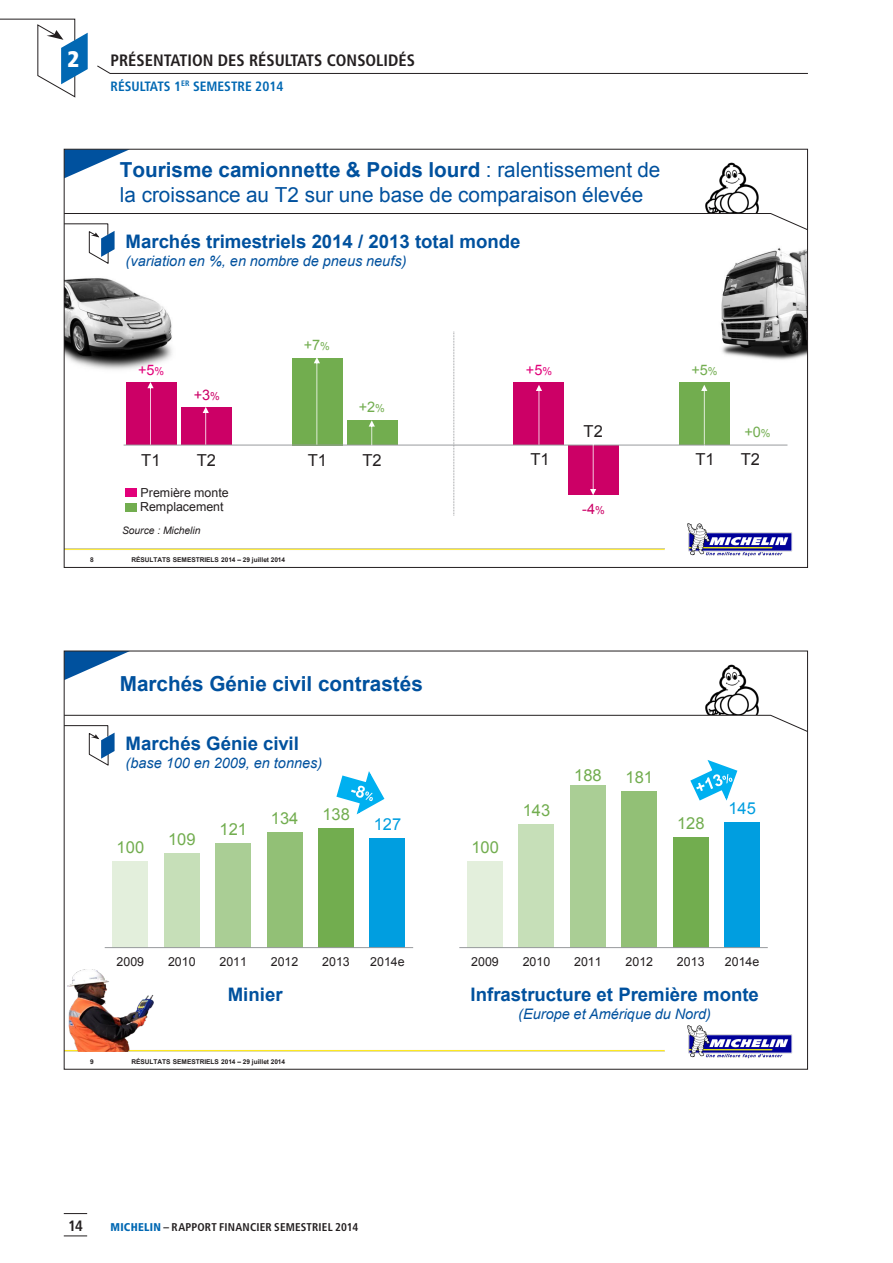
<style>
.page{position:relative;width:893px;height:1263px;background:#fff}
.page>*{position:absolute;margin:0;border:0;box-sizing:border-box;transform-origin:0 0}
.t1{font:900 condensed 22.5px "Frutiger LT Std";color:#fff}
.t2{font:20.7px/24.8px "Arial";color:#00519e}
.t3{font:700 20.7px "Arial";color:#00519e}
.t4{font:700 18.6px "Arial";color:#00519e}
.t5{font:700 condensed 16.5px "Frutiger LT Std";color:#231f20}
.t6{font:16.5px "Arial";color:#72ad4f}
.t7{font:16.5px "Arial";color:#231f20}
.t8{font:16.5px "Arial";color:#009ee0}
.t9{font:700 condensed 15px "Frutiger LT Std";color:#231f20}
.t10{font:italic 14.55px "Arial";color:#00519e}
.t11{font:14.55px "Arial";color:#72ad4f}
.t12{font:14.55px "Arial";color:#e2007a}
.t13{font:14.55px "Arial";color:#c06}
.t14{font:700 condensed 13.5px "Frutiger LT Std";color:#0168b3}
.t15{font:12.45px/13.6px "Arial";letter-spacing:.005em;color:#231f20}
.t16{font:700 condensed 11.25px "Frutiger LT Std";letter-spacing:.015em;color:#231f20}
.t17{font:italic 10.35px "Arial";letter-spacing:-.005em;color:#231f20}
.t18{font:700 6.6px "Arial";letter-spacing:-.005em;color:#231f20}
.s1{font-weight:700}
.s2{font-size:10.95px}
.s3{font-style:inherit}
.s4{font-weight:900;color:#0168b3}
</style>
<div class="page">
<svg style="left:64px;top:1235px;width:23px;height:1px"></svg>
<svg style="left:64px;top:1213px;width:23px;height:1px"></svg>
<svg style="left:0;top:18px;width:88px;height:80px"></svg>
<svg style="left:97px;top:65px;width:711px;height:9px"></svg>
<img style="left:66px;top:548px;width:599px;height:2px">
<img style="left:687px;top:523px;width:106px;height:34px">
<img style="left:705px;top:162px;width:54px;height:51px">
<svg style="left:66px;top:151px;width:60px;height:27px"></svg>
<svg style="left:66px;top:213px;width:740px;height:303px"></svg>
<img style="left:714px;top:243px;width:92px;height:123px">
<img style="left:66px;top:1050px;width:599px;height:2px">
<img style="left:687px;top:1025px;width:106px;height:34px">
<img style="left:705px;top:664px;width:55px;height:51px">
<svg style="left:66px;top:653px;width:60px;height:27px"></svg>
<img style="left:67px;top:970px;width:86px;height:81px">
<div style="left:164px;top:853px;width:35px;height:94px;background:#c6dfb8"></div>
<div style="left:215px;top:843px;width:36px;height:104px;background:#aace95"></div>
<div style="left:267px;top:832px;width:35px;height:115px;background:#92c076"></div>
<div style="left:318px;top:828px;width:36px;height:119px;background:#72ad4f"></div>
<div style="left:370px;top:838px;width:35px;height:109px;background:#009ee0"></div>
<div style="left:113px;top:861px;width:35px;height:86px;background:#e3efdc"></div>
<hr style="left:105px;top:947px;width:308px;height:1px;background:#989a9d">
<div style="left:519px;top:824px;width:35px;height:123px;background:#c6dfb8"></div>
<div style="left:570px;top:785px;width:35px;height:162px;background:#aace95"></div>
<div style="left:621px;top:791px;width:36px;height:156px;background:#92c076"></div>
<div style="left:673px;top:837px;width:35px;height:110px;background:#72ad4f"></div>
<div style="left:724px;top:822px;width:36px;height:125px;background:#009ee0"></div>
<div style="left:467px;top:861px;width:36px;height:86px;background:#e3efdc"></div>
<hr style="left:459px;top:947px;width:309px;height:1px;background:#989a9d">
<svg style="left:66px;top:715px;width:740px;height:101px"></svg>
<p class="t1" style="left:68px;top:45px;width:13px">2</p>
<p class="t5" style="left:111px;top:50px;width:18px">PRÉSENTATION</p>
<p class="t5" style="left:218px;top:50px;width:10px">DES</p>
<p class="t5" style="left:249px;top:50px;width:9px">RÉSULTATS</p>
<p class="t5" style="left:327px;top:50px;width:10px">CONSOLIDÉS</p>
<p class="t14" style="left:111px;top:78px;width:174px">RÉSULTATS 1<sup>ER</sup> SEMESTRE 2014</p>
<p class="t2" style="left:120px;top:158px;width:542px"><span class="s1">Tourisme camionnette &amp; Poids lourd</span> : ralentissement de la croissance au T2 sur une base de comparaison élevée</p>
<p class="t4" style="left:126px;top:229px;width:396px">Marchés trimestriels 2014 / 2013 total monde</p>
<p class="t10" style="left:126px;top:251px;width:282px">(variation en %, en nombre de pneus neufs)</p>
<p class="t12" style="left:138px;top:360px;width:28px">+5<span class="s2">%</span></p>
<p class="t13" style="left:194px;top:386px;width:28px">+3<span class="s2">%</span></p>
<p class="t11" style="left:304px;top:335px;width:28px">+7<span class="s2">%</span></p>
<p class="t11" style="left:359px;top:397px;width:28px">+2<span class="s2">%</span></p>
<p class="t12" style="left:526px;top:360px;width:28px">+5<span class="s2">%</span></p>
<p class="t7" style="left:584px;top:420px;width:21px">T2</p>
<p class="t11" style="left:691px;top:361px;width:28px">+5<span class="s2">%</span></p>
<p class="t11" style="left:744px;top:423px;width:28px">+0<span class="s2">%</span></p>
<p class="t7" style="left:141px;top:449px;width:21px">T1</p>
<p class="t7" style="left:197px;top:449px;width:21px">T2</p>
<p class="t7" style="left:308px;top:450px;width:21px">T1</p>
<p class="t7" style="left:362px;top:450px;width:21px">T2</p>
<p class="t7" style="left:530px;top:449px;width:21px">T1</p>
<p class="t7" style="left:695px;top:449px;width:21px">T1</p>
<p class="t7" style="left:741px;top:449px;width:21px">T2</p>
<p class="t15" style="left:140px;top:486px;width:90px">Première monte<br>Remplacement</p>
<p class="t17" style="left:122px;top:523px;width:80px">Source : Michelin</p>
<p class="t18" style="left:90px;top:555px;width:5px">8</p>
<p class="t18" style="left:132px;top:555px;width:155px">RÉSULTATS SEMESTRIELS 2014 <span class="s3">‒</span> 29 juillet 2014</p>
<p class="t13" style="left:582px;top:499px;width:24px">-4<span class="s2">%</span></p>
<p class="t3" style="left:120px;top:670px;width:305px">Marchés Génie civil contrastés</p>
<p class="t4" style="left:126px;top:730px;width:175px">Marchés Génie civil</p>
<p class="t10" style="left:126px;top:753px;width:198px">(base 100 en 2009, en tonnes)</p>
<p class="t6" style="left:117px;top:836px;width:29px">100</p>
<p class="t6" style="left:168px;top:829px;width:29px">109</p>
<p class="t6" style="left:219px;top:818px;width:29px">121</p>
<p class="t6" style="left:271px;top:807px;width:29px">134</p>
<p class="t6" style="left:322px;top:804px;width:29px">138</p>
<p class="t8" style="left:374px;top:813px;width:29px">127</p>
<p class="t6" style="left:471px;top:836px;width:29px">100</p>
<p class="t6" style="left:523px;top:799px;width:29px">143</p>
<p class="t6" style="left:574px;top:764px;width:29px">188</p>
<p class="t6" style="left:626px;top:767px;width:29px">181</p>
<p class="t6" style="left:677px;top:812px;width:29px">128</p>
<p class="t8" style="left:728px;top:798px;width:29px">145</p>
<p class="t15" style="left:117px;top:955px;width:29px">2009</p>
<p class="t15" style="left:168px;top:955px;width:29px">2010</p>
<p class="t15" style="left:219px;top:955px;width:29px">2011</p>
<p class="t15" style="left:271px;top:955px;width:29px">2012</p>
<p class="t15" style="left:322px;top:955px;width:29px">2013</p>
<p class="t15" style="left:370px;top:955px;width:36px">2014e</p>
<p class="t4" style="left:228px;top:982px;width:56px">Minier</p>
<p class="t4" style="left:471px;top:982px;width:290px">Infrastructure et Première monte</p>
<p class="t10" style="left:518px;top:1005px;width:194px">(Europe et Amérique du Nord)</p>
<p class="t15" style="left:471px;top:955px;width:29px">2009</p>
<p class="t15" style="left:523px;top:955px;width:29px">2010</p>
<p class="t15" style="left:574px;top:955px;width:29px">2011</p>
<p class="t15" style="left:626px;top:955px;width:29px">2012</p>
<p class="t15" style="left:677px;top:955px;width:29px">2013</p>
<p class="t15" style="left:725px;top:955px;width:36px">2014e</p>
<p class="t18" style="left:90px;top:1057px;width:5px">9</p>
<p class="t18" style="left:132px;top:1057px;width:155px">RÉSULTATS SEMESTRIELS 2014 <span class="s3">‒</span> 29 juillet 2014</p>
<p class="t9" style="left:68px;top:1216px;width:16px">14</p>
<p class="t16" style="left:111px;top:1220px;width:249px"><span class="s4">MICHELIN</span> – RAPPORT FINANCIER SEMESTRIEL 2014</p>
</div>
